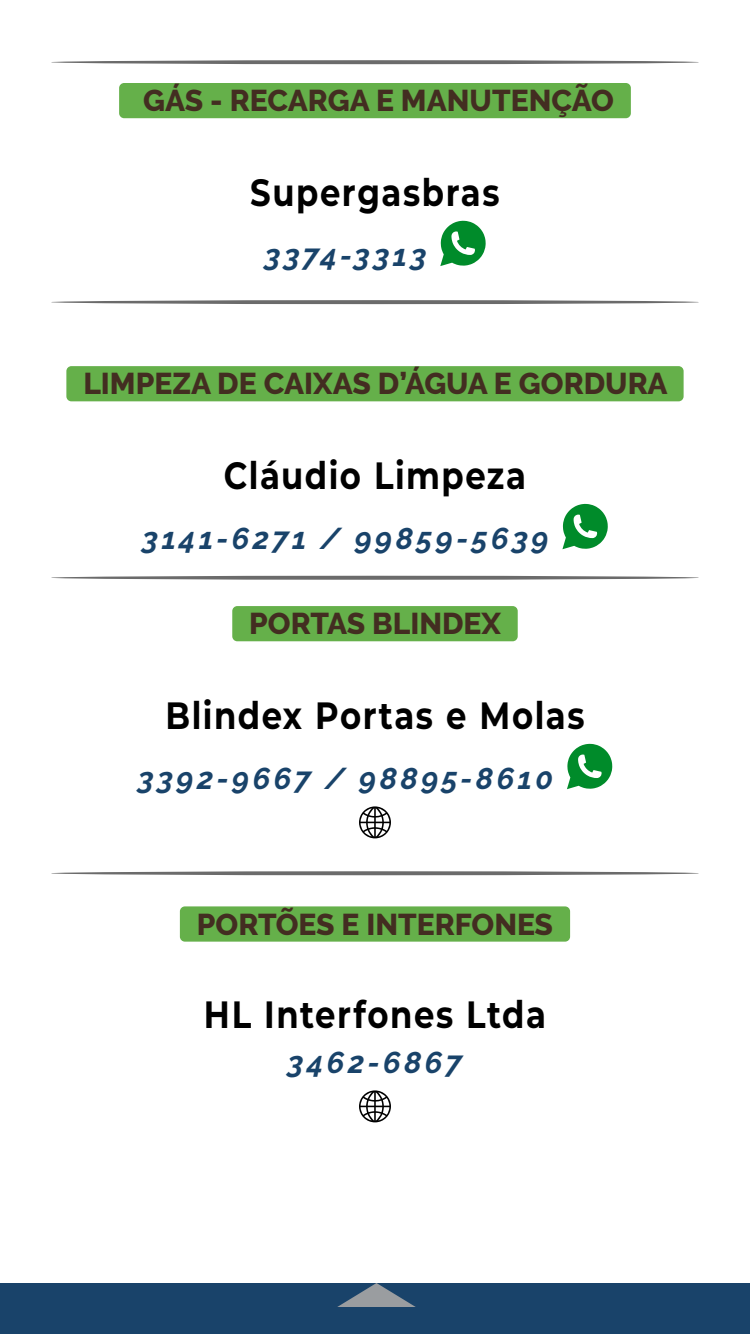
<style>
.page{position:relative;width:750px;height:1334px;background:#fff}
.page>*{position:absolute;margin:0;border:0;box-sizing:border-box;transform-origin:0 0}
.t1{font:700 38px "Montserrat";letter-spacing:.045em;color:#000;scale:.85 1}
.t2{font:800 30px "Raleway";color:#432d21}
.t3{font:italic 700 30px "Raleway";letter-spacing:.11em;color:#19436a}
</style>
<div class="page">
<div style="left:119px;top:83px;width:512px;height:35px;background:#65b04a;border-radius:5px"></div>
<div style="left:66px;top:366px;width:618px;height:35px;background:#65b04a;border-radius:5px"></div>
<div style="left:232px;top:606px;width:286px;height:35px;background:#65b04a;border-radius:5px"></div>
<div style="left:180px;top:906px;width:390px;height:36px;background:#65b04a;border-radius:5px"></div>
<svg style="left:51px;top:60px;width:648px;height:4px;background:#7a7a7a"></svg>
<svg style="left:440px;top:221px;width:46px;height:45px"></svg>
<svg style="left:51px;top:300px;width:648px;height:4px;background:#787878"></svg>
<svg style="left:562px;top:504px;width:46px;height:45px"></svg>
<svg style="left:51px;top:576px;width:648px;height:4px;background:#7b7b7b"></svg>
<svg style="left:567px;top:744px;width:45px;height:45px"></svg>
<svg style="left:359px;top:806px;width:32px;height:33px"></svg>
<svg style="left:51px;top:871px;width:648px;height:4px;background:#7c7c7c"></svg>
<svg style="left:359px;top:1090px;width:32px;height:33px"></svg>
<div style="left:0;top:1283px;width:750px;height:51px;background:#19436a"></div>
<svg style="left:337px;top:1283px;width:79px;height:24px"></svg>
<p class="t2" style="left:143px;top:84px;width:472px">GÁS - RECARGA E MANUTENÇÃO</p>
<p class="t1" style="left:250px;top:165px;width:295px">Supergasbras</p>
<p class="t3" style="left:264px;top:238px;width:164px">3374-3313</p>
<p class="t2" style="left:83px;top:367px;width:586px">LIMPEZA DE CAIXAS D’ÁGUA E GORDURA</p>
<p class="t1" style="left:224px;top:448px;width:357px">Cláudio Limpeza</p>
<p class="t3" style="left:142px;top:521px;width:408px">3141-6271 / 99859-5639</p>
<p class="t2" style="left:249px;top:607px;width:253px">PORTAS BLINDEX</p>
<p class="t1" style="left:165px;top:688px;width:495px">Blindex Portas e Molas</p>
<p class="t3" style="left:138px;top:761px;width:417px">3392-9667 / 98895-8610</p>
<p class="t2" style="left:197px;top:907px;width:358px">PORTÕES E INTERFONES</p>
<p class="t1" style="left:204px;top:987px;width:404px">HL Interfones Ltda</p>
<p class="t3" style="left:288px;top:1045px;width:176px">3462-6867</p>
</div>
